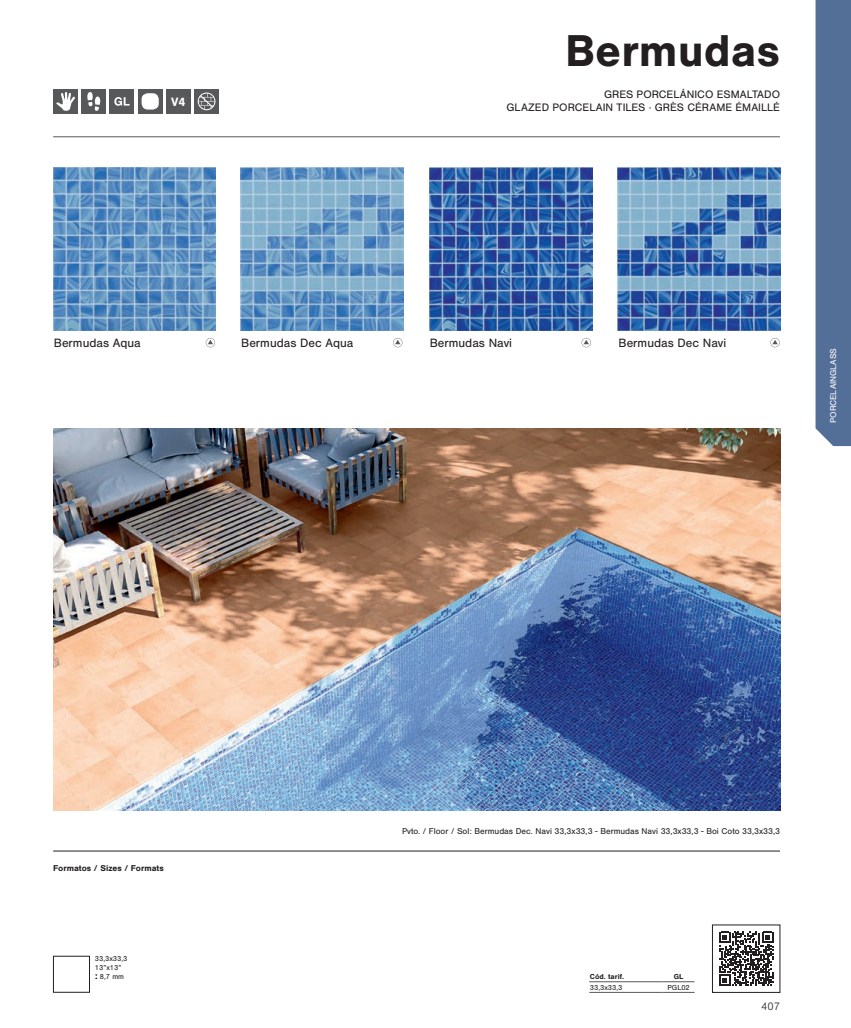
<style>
.page{position:relative;width:851px;height:1028px;background:#fff}
.page>*{position:absolute;margin:0;border:0;box-sizing:border-box;transform-origin:0 0}
.PORCELAINGLASS_PISCINAS_-_DERECHA{font:700 46.25px "Nimbus San";color:#231f20}
.MODELO_Y_COLOR_PIEZA{font:12.5px "Nimbus San";color:#231f20}
.t1{font:700 12.5px "Nimbus San";color:#fff}
.DESCRIPCION_FAMILIA{font:11.25px "Nimbus San";color:#231f20}
.t2{font:300 11.25px "Nimbus San";color:#231f20}
.DESCRIPCION_AMBIENTE{font:8.75px "Nimbus San";color:#231f20}
.t3{font:700 8.75px "Nimbus San";color:#231f20}
.t4{font:8.75px "Nimbus San";color:#fff}
.TABLA_PACKING{font:7.5px "Nimbus San";color:#231f20}
.TABLA_PACKING-2{font:700 7.5px "Nimbus San";color:#231f20}
</style>
<div class="page">
<hr style="left:53px;top:136px;width:727px;height:1px;background:#57585a">
<hr style="left:53px;top:850px;width:727px;height:1px;background:#231f20">
<img style="left:53px;top:428px;width:727px;height:382px">
<svg style="left:719px;top:931px;width:54px;height:54px"></svg>
<div style="left:53px;top:89px;width:25px;height:25px;background:#57585a"></div>
<svg style="left:56px;top:92px;width:19px;height:19px"></svg>
<div style="left:81px;top:89px;width:25px;height:25px;background:#57585a"></div>
<svg style="left:87px;top:92px;width:13px;height:19px"></svg>
<div style="left:110px;top:89px;width:24px;height:25px;background:#57585a"></div>
<svg style="left:114px;top:97px;width:16px;height:9px"></svg>
<div style="left:138px;top:89px;width:24px;height:25px;background:#57585a"></div>
<div style="left:142px;top:93px;width:17px;height:16px;background:#fff;border-radius:6px"></div>
<div style="left:166px;top:89px;width:25px;height:25px;background:#57585a"></div>
<div style="left:194px;top:89px;width:25px;height:25px;background:#57585a"></div>
<svg style="left:198px;top:92px;width:17px;height:18px"></svg>
<svg style="left:206px;top:338px;width:9px;height:9px"></svg>
<img style="left:429px;top:168px;width:163px;height:162px">
<img style="left:617px;top:168px;width:163px;height:162px">
<img style="left:53px;top:168px;width:163px;height:162px">
<img style="left:241px;top:168px;width:162px;height:162px">
<svg style="left:393px;top:338px;width:9px;height:9px"></svg>
<svg style="left:581px;top:338px;width:10px;height:9px"></svg>
<svg style="left:770px;top:338px;width:9px;height:9px"></svg>
<hr style="left:589px;top:981px;width:73px;height:1px;background:#57585a">
<hr style="left:589px;top:992px;width:73px;height:1px;background:#57585a">
<hr style="left:662px;top:981px;width:32px;height:1px;background:#57585a">
<hr style="left:662px;top:992px;width:32px;height:1px;background:#57585a">
<div style="left:53px;top:956px;width:37px;height:36px;border:1px solid #231f20"></div>
<div style="left:815px;top:0;width:35px;height:446px;background:#536f98"></div>
<p class="t1" style="left:171px;top:94px;width:16px">V4</p>
<p class="PORCELAINGLASS_PISCINAS_-_DERECHA" style="left:565px;top:25px;width:216px">Bermudas</p>
<p class="DESCRIPCION_FAMILIA" style="left:604px;top:88px;width:177px">GRES PORCELÁNICO ESMALTADO</p>
<p class="DESCRIPCION_FAMILIA" style="left:506px;top:101px;width:275px">GLAZED PORCELAIN TILES · GRÈS CÉRAME ÉMAILLÉ</p>
<p class="MODELO_Y_COLOR_PIEZA" style="left:54px;top:336px;width:88px">Bermudas Aqua</p>
<p class="MODELO_Y_COLOR_PIEZA" style="left:241px;top:336px;width:114px">Bermudas Dec Aqua</p>
<p class="MODELO_Y_COLOR_PIEZA" style="left:430px;top:336px;width:84px">Bermudas Navi</p>
<p class="MODELO_Y_COLOR_PIEZA" style="left:618px;top:336px;width:109px">Bermudas Dec Navi</p>
<p class="t4" style="left:828px;top:423px;width:77px;rotate:-90deg">PORCELAINGLASS</p>
<p class="t3" style="left:53px;top:863px;width:112px">Formatos / Sizes / Formats</p>
<p class="TABLA_PACKING" style="left:95px;top:954px;width:34px">33,3x33,3</p>
<p class="TABLA_PACKING" style="left:95px;top:963px;width:28px">13”x13”</p>
<p class="TABLA_PACKING" style="left:100px;top:972px;width:26px">8,7 mm</p>
<p class="DESCRIPCION_AMBIENTE" style="left:402px;top:826px;width:379px">Pvto. / Floor / Sol: Bermudas Dec. Navi 33,3x33,3 - Bermudas Navi 33,3x33,3 - Boi Coto 33,3x33,3</p>
<p class="TABLA_PACKING-2" style="left:589px;top:972px;width:36px">Cód. tarif.</p>
<p class="TABLA_PACKING-2" style="left:673px;top:972px;width:11px">GL</p>
<p class="TABLA_PACKING" style="left:589px;top:983px;width:34px">33,3x33,3</p>
<p class="TABLA_PACKING" style="left:667px;top:983px;width:24px">PGL02</p>
<p class="t2" style="left:761px;top:1000px;width:20px">407</p>
</div>
